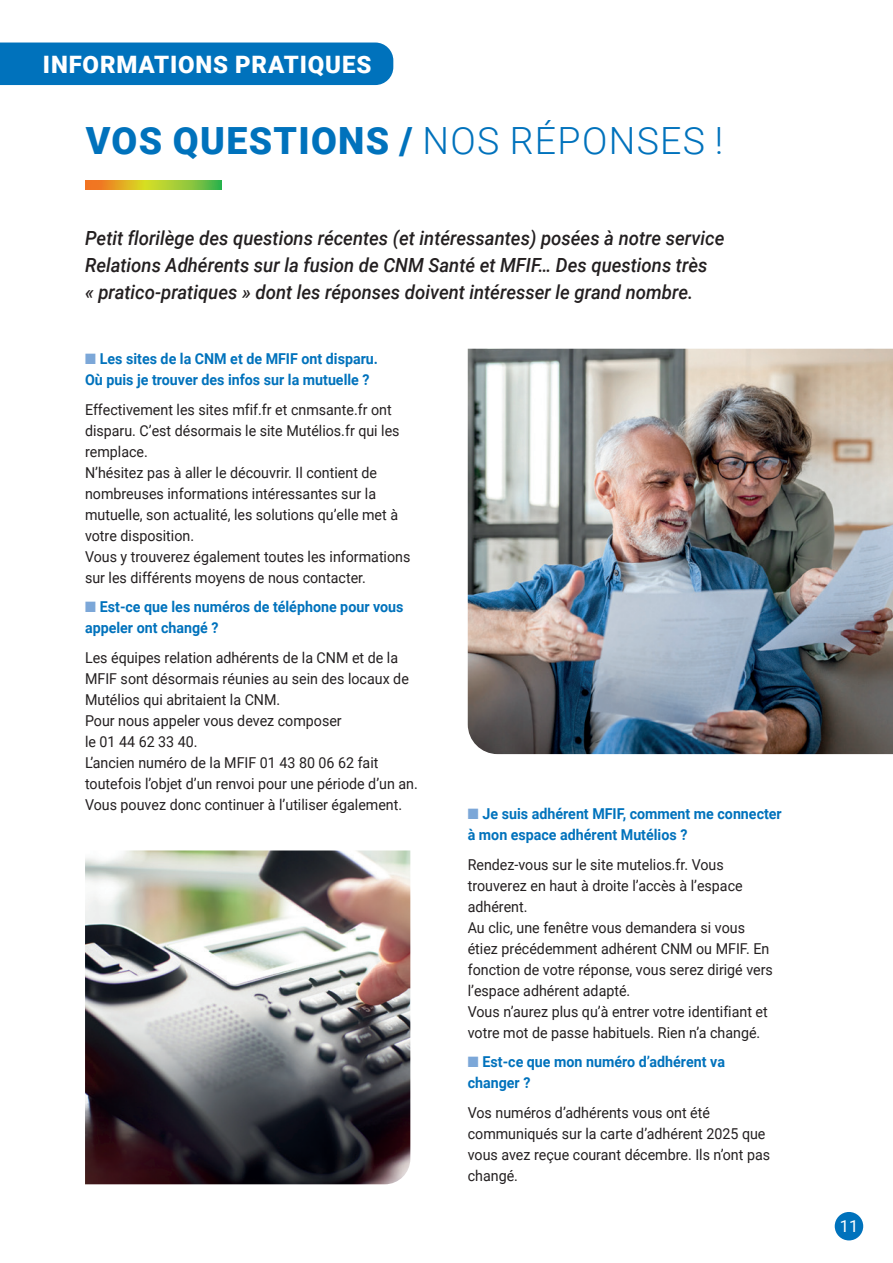
<style>
.page{position:relative;width:893px;height:1263px;background:#fff}
.page>*{position:absolute;margin:0;border:0;box-sizing:border-box;transform-origin:0 0}
.t1{font:900 37.5px "Roboto";letter-spacing:.035em;color:#0072bc}
.t2{font:900 24px "Roboto";letter-spacing:.035em;color:#fff}
.t3{font:italic 500 19.5px/27px "Roboto";color:#231f20;scale:.95 1}
.t4{font:16.5px "Roboto";color:#fff}
.t5{font:15px/21px "Roboto";color:#231f20;scale:.95 1}
.t6{font:700 15px/21px "Roboto";color:#0072bc;scale:.95 1}
.s1{font-weight:300}
.s2{color:#7ca7d8}
</style>
<div class="page">
<div style="left:0;top:43px;width:393px;height:42px;background:#0072bc"></div>
<svg style="left:86px;top:181px;width:136px;height:8px"></svg>
<div style="left:835px;top:1212px;width:28px;height:28px;background:#0072bc;border-radius:50%"></div>
<img style="left:85px;top:850px;width:325px;height:334px">
<img style="left:468px;top:349px;width:425px;height:405px">
<h2 class="t2" style="left:43px;top:47px;width:330px">INFORMATIONS PRATIQUES</h2>
<h1 class="t1" style="left:86px;top:114px;width:639px">VOS QUESTIONS / <span class="s1">NOS RÉPONSES !</span></h1>
<h3 class="t3" style="left:85px;top:224px;width:674px">Petit florilège des questions récentes (et intéressantes) posées à notre service<br>Relations Adhérents sur la fusion de CNM Santé et MFIF… Des questions très<br>« pratico-pratiques » dont les réponses doivent intéresser le grand nombre.</h3>
<p class="t6" style="left:85px;top:348px;width:310px"><span class="s2">■</span> Les sites de la CNM et de MFIF ont disparu.<br>Où puis je trouver des infos sur la mutuelle ?</p>
<p class="t5" style="left:85px;top:398px;width:344px">Effectivement les sites mfif.fr et cnmsante.fr ont disparu. C’est désormais le site Mutélios.fr qui les remplace.<br>N’hésitez pas à aller le découvrir. Il contient de nombreuses informations intéressantes sur la mutuelle, son actualité, les solutions qu’elle met à votre disposition.<br>Vous y trouverez également toutes les informations sur les différents moyens de nous contacter.</p>
<p class="t6" style="left:85px;top:596px;width:337px"><span class="s2">■</span> Est-ce que les numéros de téléphone pour vous appeler ont changé ?</p>
<p class="t5" style="left:85px;top:647px;width:352px">Les équipes relation adhérents de la CNM et de la MFIF sont désormais réunies au sein des locaux de Mutélios qui abritaient la CNM.<br>Pour nous appeler vous devez composer<br>le 01 44 62 33 40.<br>L’ancien numéro de la MFIF 01 43 80 06 62 fait toutefois l’objet d’un renvoi pour une période d’un an.<br>Vous pouvez donc continuer à l’utiliser également.</p>
<p class="t6" style="left:468px;top:803px;width:332px"><span class="s2">■</span> Je suis adhérent MFIF, comment me connecter à mon espace adhérent Mutélios ?</p>
<p class="t5" style="left:468px;top:853px;width:323px">Rendez-vous sur le site mutelios.fr. Vous trouverez en haut à droite l’accès à l’espace adhérent.<br>Au clic, une fenêtre vous demandera si vous étiez précédemment adhérent CNM ou MFIF. En fonction de votre réponse, vous serez dirigé vers l’espace adhérent adapté.<br>Vous n’aurez plus qu’à entrer votre identifiant et votre mot de passe habituels. Rien n’a changé.</p>
<p class="t6" style="left:468px;top:1051px;width:272px"><span class="s2">■</span> Est-ce que mon numéro d’adhérent va changer ?</p>
<p class="t5" style="left:468px;top:1101px;width:320px">Vos numéros d’adhérents vous ont été communiqués sur la carte d’adhérent 2025 que vous avez reçue courant décembre. Ils n’ont pas changé.</p>
<p class="t4" style="left:840px;top:1214px;width:20px">11</p>
</div>
